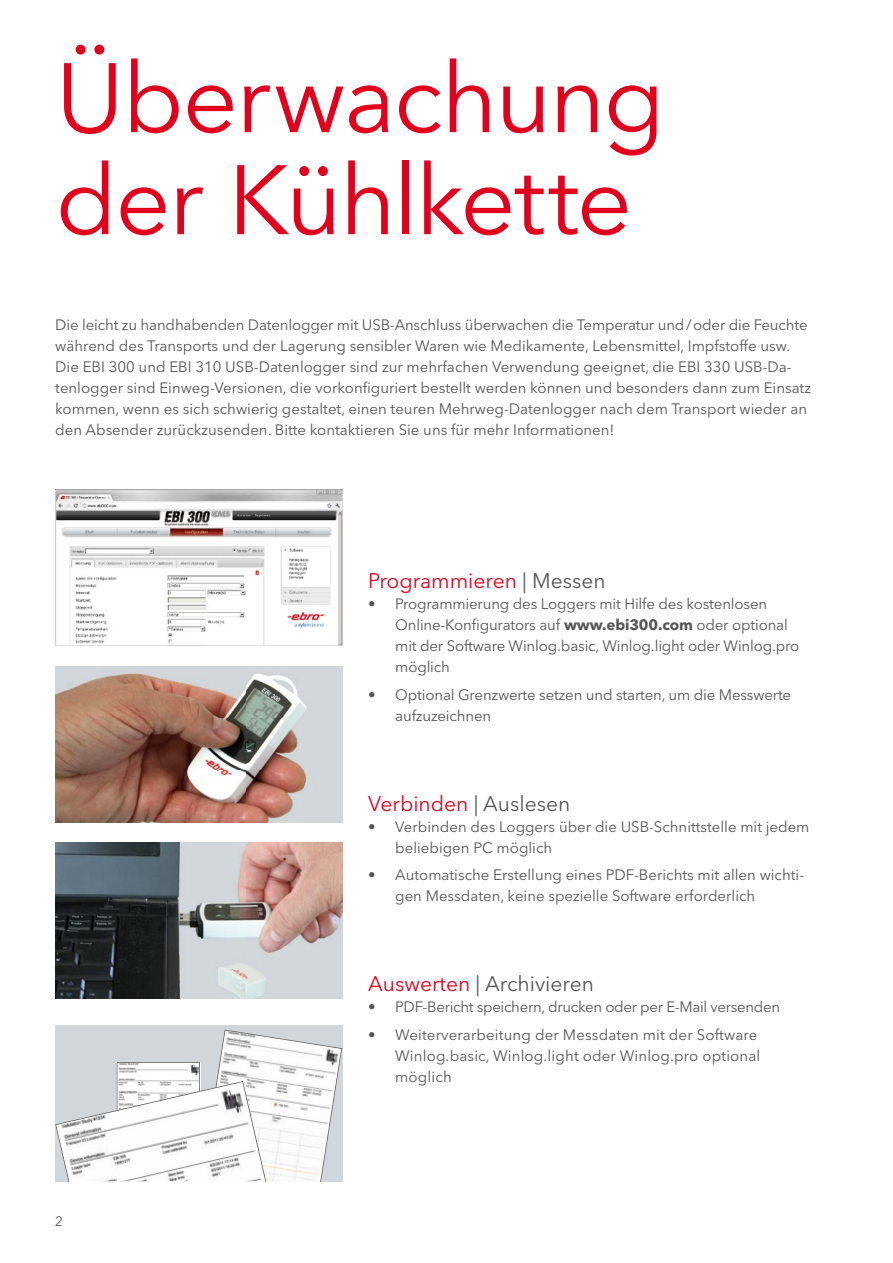
<style>
.page{position:relative;width:893px;height:1263px;background:#fff}
.page>*{position:absolute;margin:0;border:0;box-sizing:border-box;transform-origin:0 0}
.t1{font:97.5px/102px "Avenir Next LT Pro";letter-spacing:-.025em;color:#e3001d}
.t2{font:21px "Avenir Next LT Pro";color:#e3001d}
.t3{font:21px "Avenir Next LT Pro";color:#565655}
.t4{font:15px/21px "Avenir Next LT Pro";color:#565655}
.t5{font:15px "Avenir Next LT Pro";letter-spacing:-.02em;color:#565655}
.t6{font:13.5px "Avenir Next LT Pro";color:#565655}
.s1{color:#565655}
.s2{font-weight:700}
.s3{color:#e3001d}
</style>
<div class="page">
<svg style="left:55px;top:489px;width:288px;height:157px"></svg>
<img style="left:55px;top:666px;width:288px;height:157px">
<img style="left:55px;top:842px;width:288px;height:156px">
<div style="left:55px;top:1025px;width:288px;height:156px;background:#d1d6da"></div>
<svg style="left:55px;top:1029px;width:287px;height:152px"></svg>
<h1 class="t1" style="left:55px;top:47px;width:611px">Überwachung der Kühlkette</h1>
<p class="t4" style="left:55px;top:315px;width:757px">Die leicht zu handhabenden Datenlogger mit USB-Anschluss überwachen die Temperatur und / oder die Feuchte während des Transports und der Lagerung sensibler Waren wie Medikamente, Lebensmittel, Impfstoffe usw.<br>Die EBI 300 und EBI 310 USB-Datenlogger sind zur mehrfachen Verwendung geeignet, die EBI 330 USB-Da&shy;tenlogger sind Einweg-Versionen, die vorkonfiguriert bestellt werden können und besonders dann zum Einsatz kommen, wenn es sich schwierig gestaltet, einen teuren Mehrweg-Datenlogger nach dem Transport wieder an den Absender zurückzusenden. Bitte kontaktieren Sie uns für mehr Informationen!</p>
<h2 class="t2" style="left:368px;top:568px;width:239px">Programmieren <span class="s1">| Messen</span></h2>
<p class="t4" style="left:395px;top:593px;width:406px;text-indent:-27px">• Programmierung des Loggers mit Hilfe des kostenlosen Online-Konfigurators auf <span class="s2">www.ebi300.com</span> oder optional mit der Software Winlog.basic, Winlog.light oder Winlog.pro möglich</p>
<p class="t4" style="left:395px;top:684px;width:397px;text-indent:-27px">• Optional Grenzwerte setzen und starten, um die Messwerte aufzuzeichnen</p>
<h2 class="t2" style="left:368px;top:791px;width:204px">Verbinden <span class="s1">| Auslesen</span></h2>
<p class="t4" style="left:395px;top:816px;width:416px;text-indent:-27px">• Verbinden des Loggers über die USB-Schnittstelle mit jedem beliebigen PC möglich</p>
<p class="t4" style="left:395px;top:864px;width:410px;text-indent:-27px">• Automatische Erstellung eines PDF-Berichts mit allen wichti&shy;gen Messdaten, keine spezielle Software erforderlich</p>
<p class="t6" style="left:55px;top:1213px;width:9px">2</p>
<h2 class="t3" style="left:368px;top:971px;width:227px"><span class="s3">Auswerten</span> | Archivieren</h2>
<p class="t5" style="left:368px;top:998px;width:413px">• PDF-Bericht speichern, drucken oder per E-Mail versenden</p>
<p class="t4" style="left:395px;top:1024px;width:367px;text-indent:-27px">• Weiterverarbeitung der Messdaten mit der Software<br>Winlog.basic, Winlog.light oder Winlog.pro optional möglich</p>
</div>
